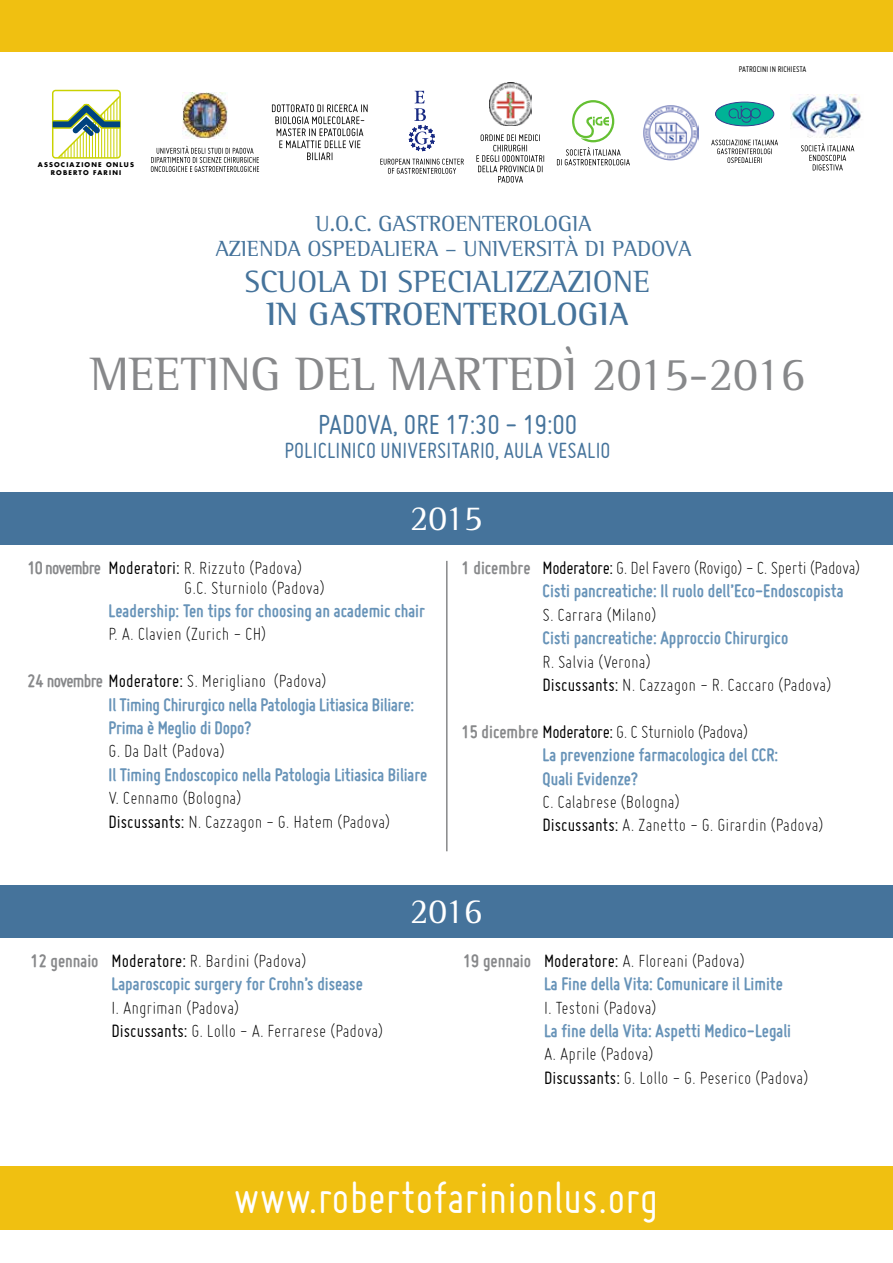
<style>
.page{position:relative;width:893px;height:1263px;background:#fff}
.page>*{position:absolute;margin:0;border:0;box-sizing:border-box;transform-origin:0 0}
.t1{font:48px "Rotis Semi Serif";color:#87888a}
.t2{font:48px "Miso";color:#fff}
.t3{font:36px "Rotis Semi Serif";color:#fff}
.t4{font:700 33px "Rotis Semi Serif";color:#45739b}
.t5{font:31.5px "Rotis Semi Serif";color:#45739b}
.t6{font:30px "Miso";letter-spacing:-.01em;color:#45739b}
.t7{font:24px "Miso";letter-spacing:.005em;color:#45739b}
.t8{font:22.5px "Rotis Semi Serif";color:#45739b}
.t9{font:700 19.5px/23.4px "Miso";color:#6793b8}
.t10{font:300 19.5px/23.4px "Miso";color:#000}
.t11{font:9px "Miso";color:#000}
.t12{font:700 6.3px/7.6px "Futura Std";letter-spacing:.18em;color:#000;text-align:center}
.s1{font-weight:700;color:#87888a}
.s2{font-weight:400}
.s3{color:#87888a}
.s4{font-weight:400;color:#000}
.s5{font-weight:300;color:#000}
</style>
<div class="page">
<div style="left:0;top:1165px;width:893px;height:64px;background:#f0c011"></div>
<div style="left:0;top:0;width:893px;height:51px;background:#f0c011"></div>
<svg style="left:272px;top:104px;width:96px;height:56px"></svg>
<svg style="left:380px;top:91px;width:84px;height:83px"></svg>
<img style="left:489px;top:83px;width:43px;height:42px">
<svg style="left:476px;top:134px;width:68px;height:49px"></svg>
<div style="left:52px;top:90px;width:69px;height:69px;border:1px solid #c9d200;border-radius:3px"></div>
<svg style="left:52px;top:94px;width:69px;height:65px"></svg>
<div style="left:715px;top:102px;width:59px;height:24px;background:#00b396;border-radius:50%"></div>
<div style="left:715px;top:102px;width:59px;height:24px;border:1px solid #373d8e;border-radius:50%"></div>
<div style="left:750px;top:108px;width:11px;height:10px;border:1px solid #373d8e;border-radius:50%"></div>
<svg style="left:728px;top:106px;width:24px;height:17px"></svg>
<svg style="left:711px;top:140px;width:67px;height:23px"></svg>
<svg style="left:557px;top:100px;width:73px;height:65px"></svg>
<img style="left:791px;top:95px;width:71px;height:42px">
<svg style="left:801px;top:143px;width:53px;height:28px"></svg>
<img style="left:182px;top:93px;width:46px;height:45px">
<svg style="left:151px;top:146px;width:108px;height:26px"></svg>
<img style="left:643px;top:105px;width:56px;height:55px">
<div style="left:0;top:492px;width:893px;height:53px;background:#45739b"></div>
<div style="left:0;top:885px;width:893px;height:52px;background:#45739b"></div>
<hr style="left:446px;top:561px;width:2px;height:290px;background:#87888a">
<p class="t12" style="left:38px;top:161px;width:98px">ASSOCIAZIONE ONLUS<br>ROBERTO FARINI</p>
<p class="t11" style="left:739px;top:64px;width:8px">PATROCINI</p>
<p class="t11" style="left:770px;top:64px;width:25px">INRICHIESTA</p>
<p class="t8" style="left:316px;top:210px;width:140px">U.O.C. GASTROEN</p>
<p class="t8" style="left:482px;top:210px;width:101px">TEROLOGIA</p>
<p class="t8" style="left:216px;top:235px;width:14px">AZIENDA</p>
<p class="t8" style="left:307px;top:235px;width:38px">OSPEDALIE</p>
<p class="t8" style="left:413px;top:235px;width:214px">RA – UNIVERSITÀ DI PADO</p>
<p class="t8" style="left:665px;top:235px;width:27px">VA</p>
<h3 class="t5" style="left:245px;top:263px;width:407px">SCUOLA DI SPECIALIZZAZIONE</h3>
<h3 class="t4" style="left:266px;top:294px;width:364px">IN GASTROENTEROLOGI A</h3>
<h1 class="t1" style="left:90px;top:346px;width:717px">MEETING DEL MARTEDÌ 2015-2016</h1>
<h3 class="t6" style="left:318px;top:408px;width:260px">Padova, ore 17:30 - 19:00</h3>
<p class="t7" style="left:285px;top:437px;width:230px">policlinico universitario, AULA</p>
<p class="t7" style="left:548px;top:437px;width:10px">VESALIO</p>
<h2 class="t3" style="left:410px;top:497px;width:74px">2015</h2>
<p class="t10" style="left:184px;top:558px;width:142px;line-height:19.5px;text-indent:-157px"><span class="s1">10 novembre</span> <span class="s2">Moderatori:</span> R. Rizzuto (Padova)<br>G.C. Sturniolo (Padova)</p>
<p class="t9" style="left:109px;top:599px;width:318px">Leadership: Ten tips for choosing an academic chair</p>
<p class="t10" style="left:109px;top:622px;width:159px">P. A. Clavien (Zurich - CH)</p>
<p class="t9" style="left:109px;top:669px;width:307px;text-indent:-81px"><span class="s3">24 novembre</span> <span class="s4">Moderatore:</span> <span class="s5">S. Merigliano (Padova)<br></span>Il Timing Chirurgico nella Patologia Litiasica Biliare:<br>Prima è Meglio di Dopo?</p>
<p class="t10" style="left:109px;top:739px;width:118px">G. Da Dalt (Padova)</p>
<p class="t9" style="left:109px;top:762px;width:320px">Il Timing Endoscopico nella Patologia Litiasica Biliare</p>
<p class="t10" style="left:109px;top:786px;width:283px">V. Cennamo (Bologna)<br><span class="s2">Discussants:</span> N. Cazzagon - G. Hatem (Padova)</p>
<p class="t9" style="left:543px;top:556px;width:319px;text-indent:-81px"><span class="s3">1 dicembre</span> <span class="s4">Moderatore:</span> <span class="s5">G. Del Favero (Rovigo) - C. Sperti (Padova)<br></span>Cisti pancreatiche: Il ruolo dell’Eco-Endoscopista</p>
<p class="t10" style="left:543px;top:603px;width:116px">S. Carrara (Milano)</p>
<p class="t9" style="left:543px;top:626px;width:247px">Cisti pancreatiche: Approccio Chirurgico</p>
<p class="t10" style="left:543px;top:649px;width:290px">R. Salvia (Verona)<br><span class="s2">Discussants:</span> N. Cazzagon - R. Caccaro (Padova)</p>
<p class="t9" style="left:543px;top:720px;width:237px;text-indent:-81px"><span class="s3">15 dicembre</span> <span class="s4">Moderatore:</span> <span class="s5">G. C Sturniolo (Padova)<br></span>La prevenzione farmacologica del CCR:<br>Quali Evidenze?</p>
<p class="t10" style="left:543px;top:790px;width:283px">C. Calabrese (Bologna)<br><span class="s2">Discussants:</span> A. Zanetto - G. Girardin (Padova)</p>
<p class="t9" style="left:112px;top:949px;width:253px;text-indent:-81px"><span class="s3">12 gennaio</span> <span class="s4">Moderatore:</span> <span class="s5">R. Bardini (Padova)<br></span>Laparoscopic surgery for Crohn’s disease</p>
<p class="t10" style="left:112px;top:995px;width:273px">I. Angriman (Padova)<br><span class="s2">Discussants:</span> G. Lollo - A. Ferrarese (Padova)</p>
<h2 class="t3" style="left:410px;top:889px;width:74px">2016</h2>
<p class="t9" style="left:544px;top:949px;width:240px;text-indent:-81px"><span class="s3">19 gennaio</span> <span class="s4">Moderatore:</span> <span class="s5">A. Floreani (Padova)<br></span>La Fine della Vita: Comunicare il Limite</p>
<p class="t10" style="left:544px;top:995px;width:114px">I. Testoni (Padova)</p>
<p class="t9" style="left:544px;top:1019px;width:249px">La fine della Vita: Aspetti Medico-Legali</p>
<p class="t10" style="left:544px;top:1042px;width:266px">A. Aprile (Padova)<br><span class="s2">Discussants:</span> G. Lollo - G. Peserico (Padova)</p>
<h1 class="t2" style="left:234px;top:1171px;width:426px">www.robertofarinionlus.org</h1>
</div>
